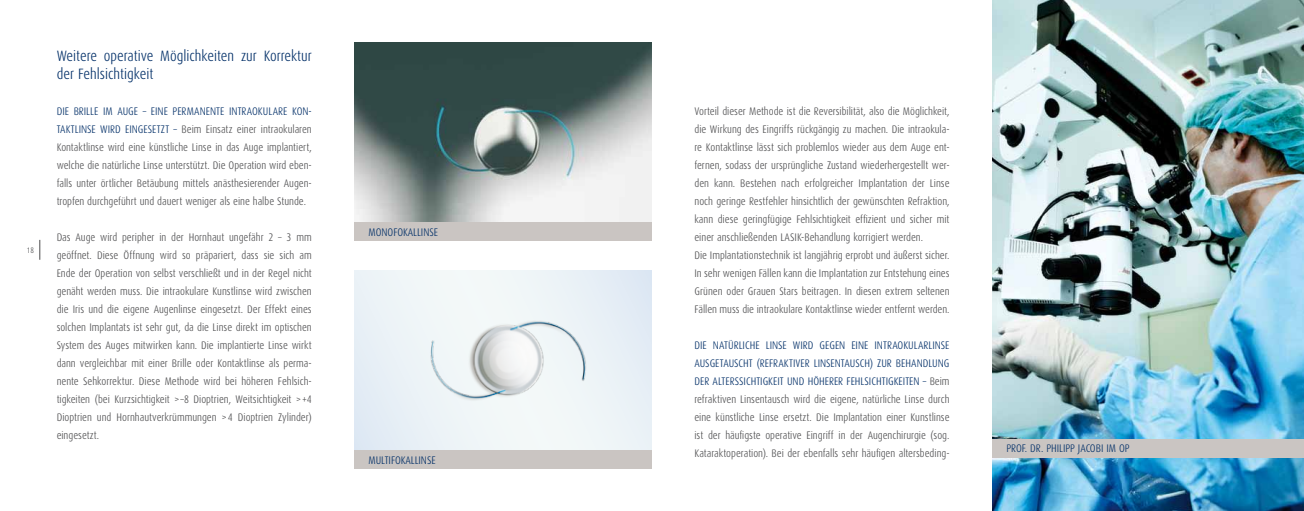
<style>
.page{position:relative;width:1304px;height:511px;background:#fff}
.page>*{position:absolute;margin:0;border:0;box-sizing:border-box;transform-origin:0 0}
.t1{font:300 15px/18px "Dax Condensed";color:#002e67}
.t2{font:300 11px/18px "Dax Condensed";color:#4b4b4d;text-align:justify}
.t3{font:300 11px "Dax Condensed";color:#002e67}
.t4{font:300 8px "Dax Condensed";color:#4b4b4d}
.s1{color:#002e67}
</style>
<div class="page">
<svg style="left:40px;top:240px;width:1px;height:19px"></svg>
<div style="left:354px;top:270px;width:298px;height:198px;background:#edf3f7"></div>
<img style="left:430px;top:321px;width:156px;height:79px">
<img style="left:354px;top:43px;width:298px;height:180px">
<div style="left:354px;top:450px;width:298px;height:18px;background:#cac5c2"></div>
<div style="left:354px;top:223px;width:298px;height:18px;background:#cac5c2"></div>
<img style="left:992px;top:0;width:312px;height:510px">
<div style="left:992px;top:439px;width:312px;height:18px;background:#cac5c2"></div>
<p class="t4" style="left:27px;top:245px;width:9px">18</p>
<h1 class="t1" style="left:57px;top:47px;width:257px">Weitere operative Möglichkeiten zur Korrektur der Fehlsichtigkeit</h1>
<p class="t3" style="left:57px;top:105px;width:27px">Die Brille</p>
<p class="t3" style="left:103px;top:105px;width:26px">im Auge</p>
<p class="t3" style="left:143px;top:105px;width:14px">– eine</p>
<p class="t3" style="left:173px;top:105px;width:7px">permanente</p>
<p class="t3" style="left:229px;top:105px;width:6px">intraokulare</p>
<p class="t3" style="left:292px;top:105px;width:21px">Kon -</p>
<p class="t3" style="left:57px;top:123px;width:6px">taktlinse</p>
<p class="t3" style="left:100px;top:123px;width:6px">wird</p>
<p class="t3" style="left:125px;top:123px;width:6px">eingesetzt</p>
<p class="t2" style="left:57px;top:120px;width:257px;text-indent:117px"><span class="s1">–</span> Beim Einsatz einer intraokularen Kontaktlinse wird eine künstliche Linse in das Auge implantiert, welche die natürliche Linse unterstützt. Die Operation wird eben&shy;falls unter örtlicher Betäubung mittels anästhesierender Augen&shy;tropfen durchgeführt und dauert weniger als eine halbe Stunde.</p>
<p class="t2" style="left:57px;top:228px;width:257px">Das Auge wird peripher in der Hornhaut ungefähr 2 – 3 mm geöffnet. Diese Öffnung wird so präpariert, dass sie sich am Ende der Operation von selbst verschließt und in der Regel nicht genäht werden muss. Die intraokulare Kunstlinse wird zwischen die Iris und die eigene Augenlinse eingesetzt. Der Effekt eines solchen Implantats ist sehr gut, da die Linse direkt im optischen System des Auges mitwirken kann. Die implantierte Linse wirkt dann vergleichbar mit einer Brille oder Kontaktlinse als perma&shy;nente Sehkorrektur. Diese Methode wird bei höheren Fehlsich&shy;tigkeiten (bei Kurzsichtigkeit &gt; –8 Dioptrien, Weitsichtigkeit &gt; +4<br>Dioptrien und Hornhautverkrümmungen &gt; 4 Dioptrien Zylinder) eingesetzt.</p>
<p class="t3" style="left:369px;top:226px;width:13px">Monofokallinse</p>
<p class="t3" style="left:369px;top:453px;width:13px">Multifokallinse</p>
<p class="t2" style="left:694px;top:102px;width:257px;text-align:left">Vorteil dieser Methode ist die Reversibilität, also die Möglichkeit, die Wirkung des Eingriffs rückgängig zu machen. Die intraokula&shy;re Kontaktlinse lässt sich problemlos wieder aus dem Auge ent&shy;fernen, sodass der ursprüngliche Zustand wiederhergestellt wer&shy;den kann. Bestehen nach erfolgreicher Implantation der Linse noch geringe Restfehler hinsichtlich der gewünschten Refraktion, kann diese geringfügige Fehlsichtigkeit effizient und sicher mit einer anschließenden LASIK-Behandlung korrigiert werden.<br>Die Implantationstechnik ist langjährig erprobt und äußerst sicher.<br>In sehr wenigen Fällen kann die Implantation zur Entstehung eines Grünen oder Grauen Stars beitragen. In diesen extrem seltenen Fällen muss die intraokulare Kontaktlinse wieder entfernt werden.</p>
<p class="t3" style="left:694px;top:339px;width:24px">Die natürliche</p>
<p class="t3" style="left:766px;top:339px;width:9px">Linse</p>
<p class="t3" style="left:793px;top:339px;width:6px">wird</p>
<p class="t3" style="left:820px;top:339px;width:6px">gegen</p>
<p class="t3" style="left:851px;top:339px;width:5px">eine</p>
<p class="t3" style="left:875px;top:339px;width:9px">Intraokularlinse</p>
<p class="t3" style="left:694px;top:357px;width:6px">ausgetauscht</p>
<p class="t3" style="left:757px;top:357px;width:9px">(refraktiver</p>
<p class="t3" style="left:814px;top:357px;width:10px">Linsentausch</p>
<p class="t3" style="left:870px;top:357px;width:38px">) Zur Behandlung</p>
<p class="t3" style="left:694px;top:375px;width:29px">der Alterssichtigkeit</p>
<p class="t3" style="left:787px;top:375px;width:7px">und</p>
<p class="t3" style="left:808px;top:375px;width:6px">höherer</p>
<p class="t3" style="left:847px;top:375px;width:10px">Fehlsichtigkeiten</p>
<p class="t2" style="left:694px;top:372px;width:257px;text-indent:228px"><span class="s1">–</span> Beim refraktiven Linsentausch wird die eigene, natürliche Linse durch eine künstliche Linse ersetzt. Die Implantation einer Kunstlinse ist der häufigste operative Eingriff in der Augenchirurgie (sog.<br>Kataraktoperation). Bei der ebenfalls sehr häufigen altersbeding-</p>
<p class="t3" style="left:1006px;top:442px;width:50px">Prof. Dr. Philipp</p>
<p class="t3" style="left:1078px;top:442px;width:8px">Jacobi</p>
<p class="t3" style="left:1106px;top:442px;width:25px">im OP</p>
</div>
